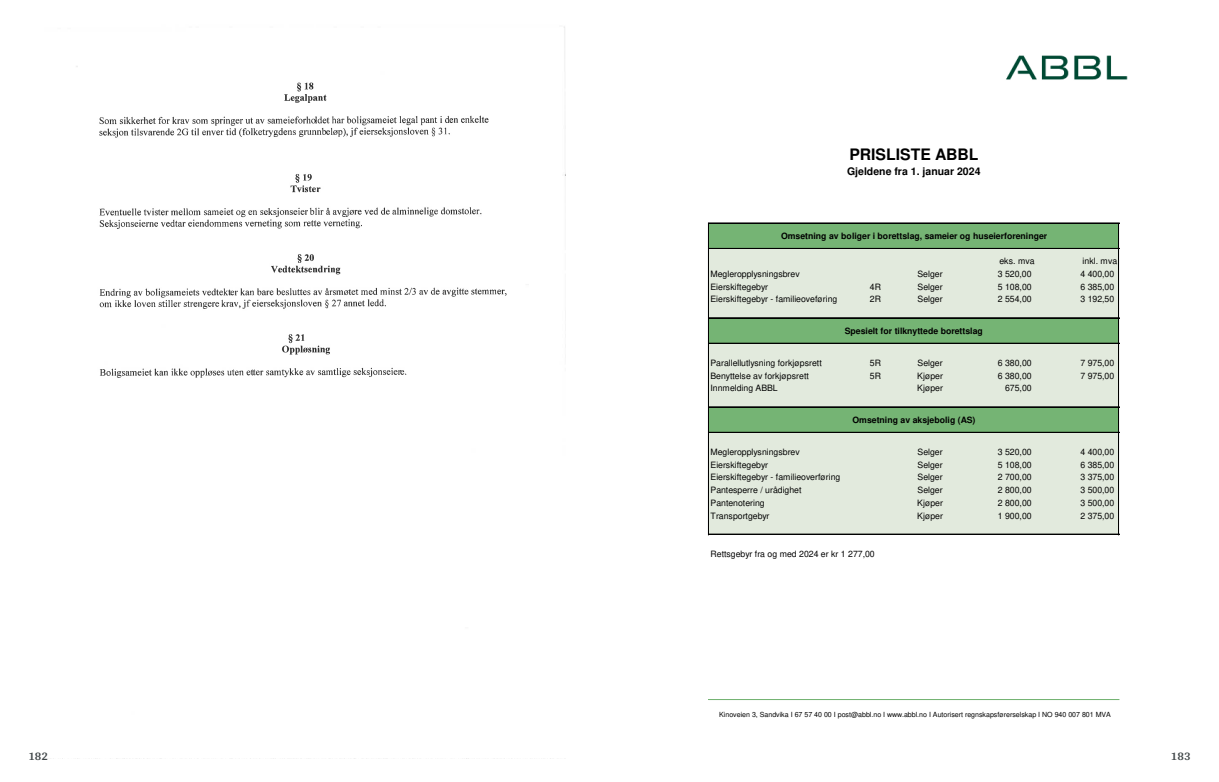
<style>
.page{position:relative;width:1219px;height:782px;background:#fff}
.page>*{position:absolute;margin:0;border:0;box-sizing:border-box;transform-origin:0 0}
.t1{font:700 15.8px "Arial";color:#000}
.t2{font:700 12px "Arya";color:#414749}
.t3{font:700 10.5px "Arial";color:#000}
.t4{font:8.7px "Arial";color:#000}
.t5{font:700 8.7px "Arial";color:#000}
.t6{font:7px "Arial";letter-spacing:-.005em;color:#000}
</style>
<div class="page">
<img style="left:100px;top:83px;width:406px;height:294px">
<img style="left:1006px;top:55px;width:122px;height:25px">
<div style="left:709px;top:223px;width:410px;height:26px;background:#75b474"></div>
<div style="left:709px;top:249px;width:410px;height:69px;background:#e2eadd"></div>
<div style="left:709px;top:318px;width:410px;height:25px;background:#75b474"></div>
<div style="left:709px;top:343px;width:410px;height:64px;background:#e2eadd"></div>
<div style="left:709px;top:407px;width:410px;height:25px;background:#75b474"></div>
<div style="left:709px;top:432px;width:410px;height:102px;background:#e2eadd"></div>
<hr style="left:708px;top:223px;width:1px;height:311px;background:#000">
<hr style="left:1118px;top:224px;width:1px;height:310px;background:#000">
<hr style="left:709px;top:223px;width:410px;height:1px;background:#000">
<hr style="left:709px;top:248px;width:410px;height:1px;background:#000">
<hr style="left:709px;top:317px;width:410px;height:1px;background:#000">
<hr style="left:709px;top:343px;width:410px;height:1px;background:#000">
<hr style="left:709px;top:406px;width:410px;height:1px;background:#000">
<hr style="left:709px;top:432px;width:410px;height:1px;background:#000">
<hr style="left:709px;top:533px;width:410px;height:1px;background:#000">
<hr style="left:709px;top:534px;width:410px;height:1px;background:#000">
<hr style="left:709px;top:699px;width:410px;height:1px;background:#75b474">
<h2 class="t2" style="left:28px;top:749px;width:21px">182</h2>
<h1 class="t1" style="left:849px;top:148px;width:131px">PRISLISTE ABBL</h1>
<p class="t3" style="left:847px;top:167px;width:135px">Gjeldene fra 1. januar 2024</p>
<p class="t5" style="left:781px;top:232px;width:268px">Omsetning av boliger i borettslag, sameier og huseierforeninger</p>
<p class="t4" style="left:999px;top:257px;width:37px">eks. mva</p>
<p class="t4" style="left:1083px;top:257px;width:36px">inkl. mva</p>
<p class="t4" style="left:710px;top:270px;width:91px">Megleropplysningsbrev</p>
<p class="t4" style="left:917px;top:270px;width:27px">Selger</p>
<p class="t4" style="left:998px;top:270px;width:35px">3 520,00</p>
<p class="t4" style="left:1080px;top:270px;width:35px">4 400,00</p>
<p class="t4" style="left:710px;top:283px;width:59px">Eierskiftegebyr</p>
<p class="t4" style="left:870px;top:283px;width:13px">4R</p>
<p class="t4" style="left:917px;top:283px;width:27px">Selger</p>
<p class="t4" style="left:998px;top:283px;width:35px">5 108,00</p>
<p class="t4" style="left:1080px;top:283px;width:35px">6 385,00</p>
<p class="t4" style="left:710px;top:295px;width:128px">Eierskiftegebyr - familieoveføring</p>
<p class="t4" style="left:870px;top:295px;width:13px">2R</p>
<p class="t4" style="left:917px;top:295px;width:27px">Selger</p>
<p class="t4" style="left:998px;top:295px;width:35px">2 554,00</p>
<p class="t4" style="left:1080px;top:295px;width:35px">3 192,50</p>
<p class="t5" style="left:845px;top:327px;width:140px">Spesielt for tilknyttede borettslag</p>
<p class="t4" style="left:710px;top:359px;width:113px">Parallellutlysning forkjøpsrett</p>
<p class="t4" style="left:870px;top:359px;width:13px">5R</p>
<p class="t4" style="left:917px;top:359px;width:27px">Selger</p>
<p class="t4" style="left:998px;top:359px;width:35px">6 380,00</p>
<p class="t4" style="left:1080px;top:359px;width:35px">7 975,00</p>
<p class="t4" style="left:710px;top:372px;width:100px">Benyttelse av forkjøpsrett</p>
<p class="t4" style="left:870px;top:372px;width:13px">5R</p>
<p class="t4" style="left:917px;top:372px;width:27px">Kjøper</p>
<p class="t4" style="left:998px;top:372px;width:35px">6 380,00</p>
<p class="t4" style="left:1080px;top:372px;width:35px">7 975,00</p>
<p class="t4" style="left:710px;top:384px;width:69px">Innmelding ABBL</p>
<p class="t4" style="left:917px;top:384px;width:27px">Kjøper</p>
<p class="t4" style="left:1005px;top:384px;width:28px">675,00</p>
<p class="t5" style="left:852px;top:416px;width:124px">Omsetning av aksjebolig (AS)</p>
<p class="t4" style="left:710px;top:448px;width:91px">Megleropplysningsbrev</p>
<p class="t4" style="left:917px;top:448px;width:27px">Selger</p>
<p class="t4" style="left:998px;top:448px;width:35px">3 520,00</p>
<p class="t4" style="left:1080px;top:448px;width:35px">4 400,00</p>
<p class="t4" style="left:710px;top:461px;width:59px">Eierskiftegebyr</p>
<p class="t4" style="left:917px;top:461px;width:27px">Selger</p>
<p class="t4" style="left:998px;top:461px;width:35px">5 108,00</p>
<p class="t4" style="left:1080px;top:461px;width:35px">6 385,00</p>
<p class="t4" style="left:710px;top:473px;width:131px">Eierskiftegebyr - familieoverføring</p>
<p class="t4" style="left:917px;top:473px;width:27px">Selger</p>
<p class="t4" style="left:998px;top:473px;width:35px">2 700,00</p>
<p class="t4" style="left:1080px;top:473px;width:35px">3 375,00</p>
<p class="t4" style="left:710px;top:486px;width:92px">Pantesperre / urådighet</p>
<p class="t4" style="left:918px;top:486px;width:27px">Selger</p>
<p class="t4" style="left:998px;top:486px;width:35px">2 800,00</p>
<p class="t4" style="left:1080px;top:486px;width:35px">3 500,00</p>
<p class="t4" style="left:711px;top:499px;width:56px">Pantenotering</p>
<p class="t4" style="left:917px;top:499px;width:27px">Kjøper</p>
<p class="t4" style="left:998px;top:499px;width:35px">2 800,00</p>
<p class="t4" style="left:1080px;top:499px;width:35px">3 500,00</p>
<p class="t4" style="left:711px;top:512px;width:60px">Transportgebyr</p>
<p class="t4" style="left:917px;top:512px;width:27px">Kjøper</p>
<p class="t4" style="left:998px;top:512px;width:35px">1 900,00</p>
<p class="t4" style="left:1080px;top:512px;width:35px">2 375,00</p>
<p class="t4" style="left:711px;top:550px;width:166px">Rettsgebyr fra og med 2024 er kr 1 277,00</p>
<p class="t6" style="left:719px;top:711px;width:393px">Kinoveien 3, Sandvika I 67 57 40 00 I post@abbl.no I www.abbl.no I Autorisert regnskapsførerselskap I NO 940 007 801 MVA</p>
<h2 class="t2" style="left:1171px;top:749px;width:21px">183</h2>
</div>
